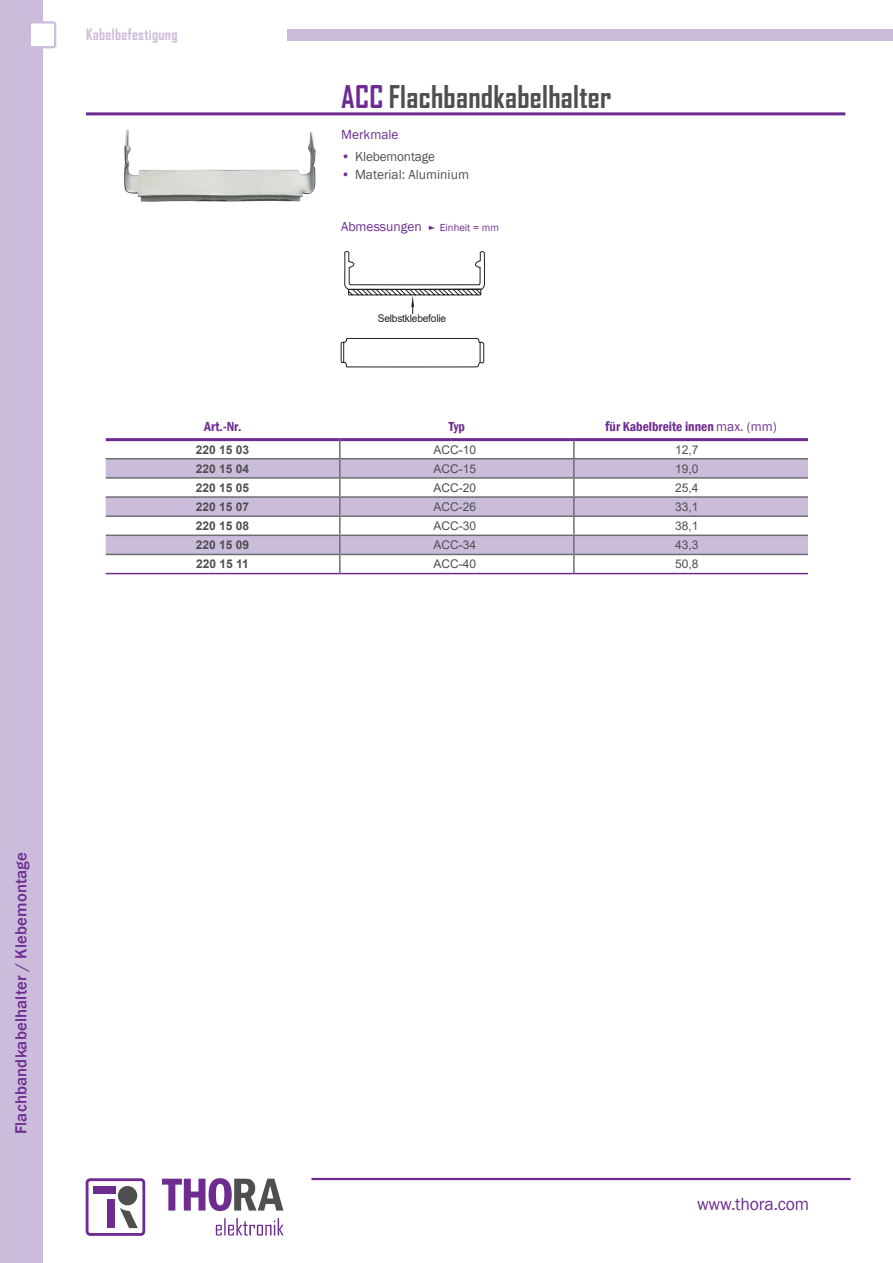
<style>
.page{position:relative;width:893px;height:1263px;background:#fff}
.page>*{position:absolute;margin:0;border:0;box-sizing:border-box;transform-origin:0 0}
.t1{font:700 30px "Agency FB";letter-spacing:.01em;color:#4e4f50}
.t2{font:18px "Franklin Gothic";letter-spacing:-.01em;color:#6e2c91}
.t3{font:500 16.5px "Franklin Gothic";letter-spacing:.01em;color:#6e2c91}
.t4{font:700 15px "Agency FB";letter-spacing:.02em;color:#ccbcdb}
.t5{font:600 condensed 13.5px "Franklin Gothic";color:#6e2c91}
.t6{font:13.5px "Franklin Gothic";color:#4e4f50}
.t7{font:13.5px "Franklin Gothic";color:#6e2c91}
.t8{font:12px "Arial";color:#4e4f50}
.t9{font:700 12px "Arial";color:#4e4f50}
.t10{font:10.5px "Arial";letter-spacing:-.02em;color:#231f20}
.t11{font:10.5px "Franklin Gothic";color:#6e2c91}
.s1{color:#6e2c91}
.s2{font-family:"Arial";font-weight:700;font-stretch:normal}
.s3{font-weight:400;font-stretch:normal}
</style>
<div class="page">
<div style="left:0;top:0;width:42px;height:1263px;background:#ccbcdb"></div>
<div style="left:30px;top:22px;width:25px;height:25px;background:#fff;border-radius:2px"></div>
<div style="left:29px;top:21px;width:27px;height:27px;border:2px solid #ccbcdb;border-radius:2px"></div>
<div style="left:287px;top:29px;width:606px;height:12px;background:#ccbcdb"></div>
<hr style="left:311px;top:1178px;width:539px;height:2px;background:#6e2c91">
<div style="left:86px;top:1178px;width:59px;height:58px;border:3px solid #6e2c91;border-radius:3px"></div>
<div style="left:118px;top:1186px;width:19px;height:19px;background:#4e4f50;border-radius:50%"></div>
<div style="left:107px;top:1199px;width:8px;height:29px;background:#6e2c91"></div>
<div style="left:93px;top:1186px;width:22px;height:8px;background:#6e2c91"></div>
<svg style="left:120px;top:1208px;width:18px;height:20px"></svg>
<svg style="left:216px;top:1218px;width:68px;height:18px"></svg>
<svg style="left:162px;top:1178px;width:121px;height:33px"></svg>
<hr style="left:86px;top:112px;width:759px;height:3px;background:#6e2c91">
<svg style="left:341px;top:459px;width:467px;height:95px;fill:#ccbcdb"></svg>
<hr style="left:106px;top:438px;width:234px;height:3px;background:#6e2c91">
<hr style="left:340px;top:438px;width:234px;height:3px;background:#6e2c91">
<hr style="left:574px;top:438px;width:234px;height:3px;background:#6e2c91">
<hr style="left:340px;top:458px;width:234px;height:1px;background:#6c6d70">
<hr style="left:574px;top:458px;width:234px;height:1px;background:#6c6d70">
<hr style="left:340px;top:477px;width:234px;height:2px;background:#6c6d70">
<hr style="left:574px;top:477px;width:234px;height:2px;background:#6c6d70">
<hr style="left:340px;top:496px;width:234px;height:2px;background:#6c6d70">
<hr style="left:574px;top:496px;width:234px;height:2px;background:#6c6d70">
<hr style="left:340px;top:515px;width:234px;height:2px;background:#6c6d70">
<hr style="left:574px;top:515px;width:234px;height:2px;background:#6c6d70">
<hr style="left:340px;top:535px;width:234px;height:1px;background:#6c6d70">
<hr style="left:574px;top:535px;width:234px;height:1px;background:#6c6d70">
<hr style="left:340px;top:554px;width:234px;height:1px;background:#6c6d70">
<svg style="left:106px;top:441px;width:235px;height:132px"></svg>
<hr style="left:574px;top:554px;width:234px;height:1px;background:#6c6d70">
<svg style="left:573px;top:441px;width:2px;height:132px"></svg>
<hr style="left:106px;top:573px;width:234px;height:1px;background:#6e2c91">
<hr style="left:340px;top:573px;width:234px;height:1px;background:#6e2c91">
<hr style="left:574px;top:573px;width:234px;height:1px;background:#6e2c91">
<img style="left:124px;top:130px;width:192px;height:72px">
<svg style="left:341px;top:251px;width:144px;height:117px"></svg>
<div style="left:370px;top:314px;width:83px;height:9px;background:#fff"></div>
<svg style="left:429px;top:226px;width:6px;height:4px"></svg>
<p class="t4" style="left:86px;top:25px;width:93px">Kabelbefestigung</p>
<h1 class="t1" style="left:341px;top:78px;width:272px"><span class="s1">ACC</span> Flachbandkabelhalter</h1>
<p class="t7" style="left:341px;top:126px;width:59px">Merkmale</p>
<p class="t6" style="left:341px;top:149px;width:95px"><span class="s1">•</span> Klebemontage</p>
<p class="t6" style="left:341px;top:167px;width:129px"><span class="s1">•</span> Material: Aluminium</p>
<p class="t7" style="left:341px;top:219px;width:82px">Abmessungen</p>
<p class="t11" style="left:440px;top:221px;width:61px">Einheit = mm</p>
<p class="t10" style="left:378px;top:311px;width:70px">Selbstklebefolie</p>
<p class="t5" style="left:204px;top:417px;width:39px">Art.-Nr.</p>
<p class="t5" style="left:449px;top:417px;width:18px">Typ</p>
<p class="t5" style="left:605px;top:417px;width:173px"><span class="s2">f</span>ür Kabelbreite innen <span class="s3">max. (mm)</span></p>
<p class="t9" style="left:196px;top:441px;width:55px">220 15 03</p>
<p class="t8" style="left:433px;top:441px;width:44px">ACC-10</p>
<p class="t8" style="left:675px;top:441px;width:25px">12,7</p>
<p class="t9" style="left:196px;top:460px;width:55px">220 15 04</p>
<p class="t8" style="left:433px;top:460px;width:44px">ACC-15</p>
<p class="t8" style="left:675px;top:460px;width:25px">19,0</p>
<p class="t9" style="left:196px;top:479px;width:55px">220 15 05</p>
<p class="t8" style="left:433px;top:479px;width:44px">ACC-20</p>
<p class="t8" style="left:675px;top:479px;width:25px">25,4</p>
<p class="t9" style="left:196px;top:498px;width:55px">220 15 07</p>
<p class="t8" style="left:433px;top:498px;width:44px">ACC-26</p>
<p class="t8" style="left:675px;top:498px;width:25px">33,1</p>
<p class="t9" style="left:196px;top:517px;width:55px">220 15 08</p>
<p class="t8" style="left:433px;top:518px;width:44px">ACC-30</p>
<p class="t8" style="left:675px;top:518px;width:25px">38,1</p>
<p class="t9" style="left:196px;top:536px;width:55px">220 15 09</p>
<p class="t8" style="left:433px;top:537px;width:44px">ACC-34</p>
<p class="t8" style="left:675px;top:537px;width:25px">43,3</p>
<p class="t9" style="left:196px;top:556px;width:54px">220 15 11</p>
<p class="t8" style="left:433px;top:556px;width:44px">ACC-40</p>
<p class="t8" style="left:675px;top:556px;width:25px">50,8</p>
<h3 class="t3" style="left:11px;top:1134px;width:284px;rotate:-90deg">Flachbandkabelhalter / Klebemontage</h3>
<h2 class="t2" style="left:697px;top:1193px;width:114px">www.thora.com</h2>
</div>
